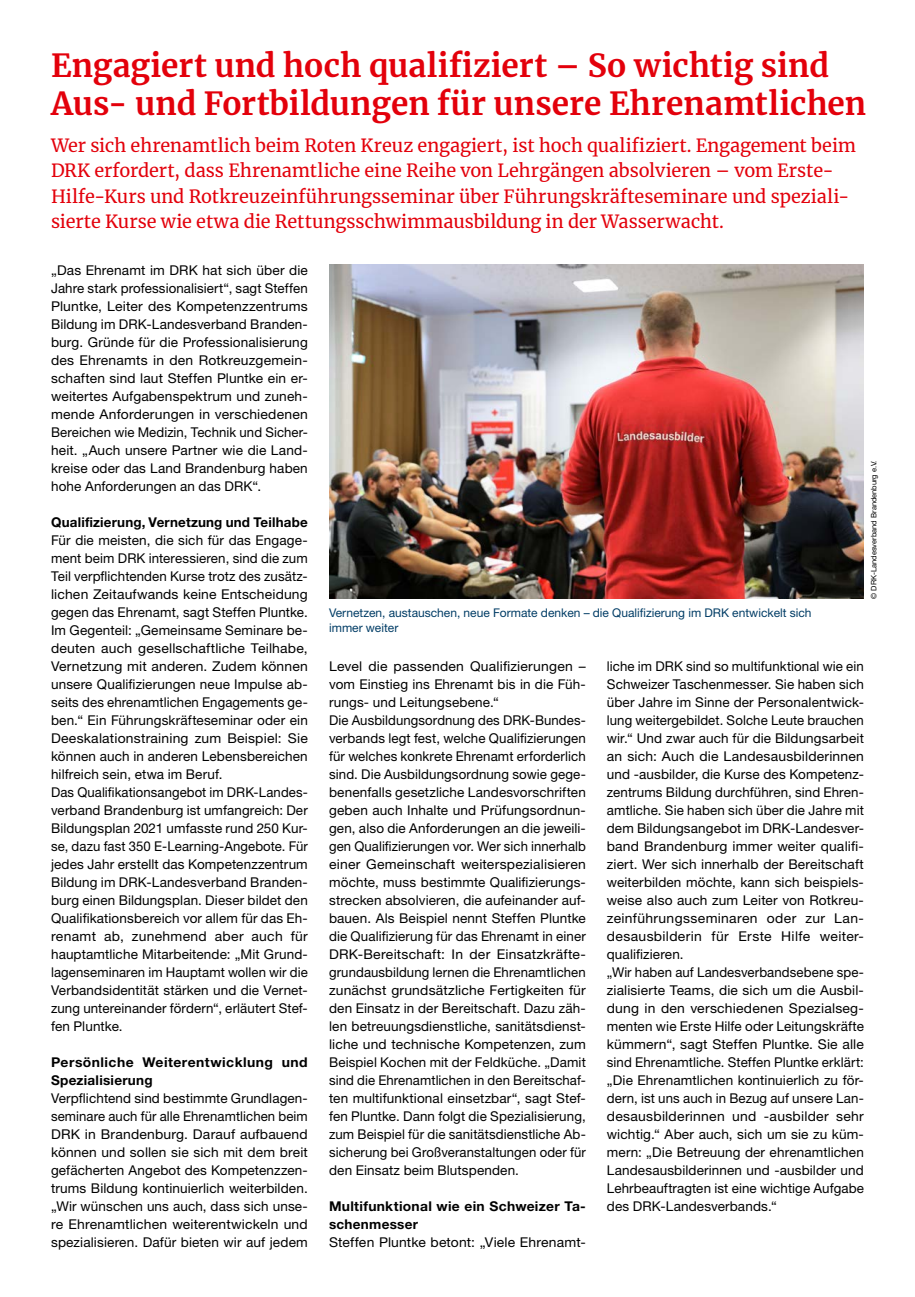
<style>
.page{position:relative;width:915px;height:1297px;background:#fff}
.page>*{position:absolute;margin:0;border:0;box-sizing:border-box;transform-origin:0 0}
.MGB_Headline_23{font:700 31.5px/37.8px "Merriweather";color:#e3000b}
.MGB_Subline{font:18px/25.5px "Merriweather";letter-spacing:-.005em;color:#e3000b}
.MGB_Copy{font:13.5px/18px "Helvetica Neue LT Pro";letter-spacing:.01em;color:#000;text-align:justify}
.MGB_Copy_bold{font:700 13.5px/18px "Helvetica Neue LT Pro";letter-spacing:.02em;color:#000}
.MGB_BU{font:12px/15px "Helvetica Neue LT Pro";color:#003c65}
.MGB_Fotocredits{font:7.5px "Helvetica Neue LT Pro";color:#000}
</style>
<div class="page">
<img style="left:329px;top:265px;width:534px;height:334px">
<p class="MGB_Headline_23" style="left:51px;top:46px;width:816px">Engagiert und hoch qualifiziert – So wichtig sind<br>Aus- und Fortbildungen für unsere Ehrenamtlichen</p>
<p class="MGB_Subline" style="left:51px;top:132px;width:806px">Wer sich ehrenamtlich beim Roten Kreuz engagiert, ist hoch qualifiziert. Engagement beim DRK erfordert, dass Ehrenamtliche eine Reihe von Lehrgängen absolvieren – vom Erste-Hilfe-Kurs und Rotkreuzeinführungsseminar über Führungskräfteseminare und speziali&shy;sierte Kurse wie etwa die Rettungsschwimmausbildung in der Wasserwacht.</p>
<p class="MGB_Copy" style="left:51px;top:260px;width:258px">„Das Ehrenamt im DRK hat sich über die Jahre stark professionalisiert“, sagt Steffen Pluntke, Leiter des Kompetenzzentrums Bildung im DRK-Landesverband Branden&shy;burg. Gründe für die Professionalisierung des Ehrenamts in den Rotkreuzgemein&shy;schaften sind laut Steffen Pluntke ein er&shy;weitertes Aufgabenspektrum und zuneh&shy;mende Anforderungen in verschiedenen Bereichen wie Medizin, Technik und Sicher&shy;heit. „Auch unsere Partner wie die Land&shy;kreise oder das Land Brandenburg haben hohe Anforderungen an das DRK“.</p>
<p class="MGB_Copy_bold" style="left:51px;top:512px;width:258px">Qualifizierung, Vernetzung und Teilhabe</p>
<p class="MGB_Copy" style="left:51px;top:530px;width:258px">Für die meisten, die sich für das Engage&shy;ment beim DRK interessieren, sind die zum Teil verpflichtenden Kurse trotz des zusätz&shy;lichen Zeitaufwands keine Entscheidung gegen das Ehrenamt, sagt Steffen Pluntke.<br>Im Gegenteil: „Gemeinsame Seminare be&shy;deuten auch gesellschaftliche Teilhabe, Vernetzung mit anderen. Zudem können unsere Qualifizierungen neue Impulse ab&shy;seits des ehrenamtlichen Engagements ge&shy;ben.“ Ein Führungskräfteseminar oder ein Deeskalationstraining zum Beispiel: Sie können auch in anderen Lebensbereichen hilfreich sein, etwa im Beruf.</p>
<p class="MGB_Copy" style="left:51px;top:782px;width:258px">Das Qualifikationsangebot im DRK-Landes&shy;verband Brandenburg ist umfangreich: Der Bildungsplan 2021 umfasste rund 250 Kur&shy;se, dazu fast 350 E-Learning-Angebote. Für jedes Jahr erstellt das Kompetenzzentrum Bildung im DRK-Landesverband Branden&shy;burg einen Bildungsplan. Dieser bildet den Qualifikationsbereich vor allem für das Eh&shy;renamt ab, zunehmend aber auch für hauptamtliche Mitarbeitende: „Mit Grund&shy;lagenseminaren im Hauptamt wollen wir die Verbandsidentität stärken und die Vernet&shy;zung untereinander fördern“, erläutert Stef&shy;fen Pluntke.</p>
<p class="MGB_Copy_bold" style="left:51px;top:1052px;width:258px">Persönliche Weiterentwicklung und<br>Spezialisierung</p>
<p class="MGB_Copy" style="left:51px;top:1088px;width:258px">Verpflichtend sind bestimmte Grundlagen&shy;seminare auch für alle Ehrenamtlichen beim DRK in Brandenburg. Darauf aufbauend können und sollen sie sich mit dem breit gefächerten Angebot des Kompetenzzen&shy;trums Bildung kontinuierlich weiterbilden. „Wir wünschen uns auch, dass sich unse&shy;re Ehrenamtlichen weiterentwickeln und spezialisieren. Dafür bieten wir auf jedem</p>
<p class="MGB_Fotocredits" style="left:868px;top:599px;width:140px;rotate:-90deg">© DRK-Landesverband Brandenburg e.V.</p>
<p class="MGB_BU" style="left:329px;top:604px;width:484px">Vernetzen, austauschen, neue Formate denken – die Qualifizierung im DRK entwickelt sich immer weiter</p>
<p class="MGB_Copy" style="left:329px;top:656px;width:258px">Level die passenden Qualifizierungen – vom Einstieg ins Ehrenamt bis in die Füh&shy;rungs- und Leitungsebene.“</p>
<p class="MGB_Copy" style="left:329px;top:710px;width:258px">Die Ausbildungsordnung des DRK-Bundes&shy;verbands legt fest, welche Qualifizierungen für welches konkrete Ehrenamt erforderlich sind. Die Ausbildungsordnung sowie gege&shy;benenfalls gesetzliche Landesvorschriften geben auch Inhalte und Prüfungsordnun&shy;gen, also die Anforderungen an die jeweili&shy;gen Qualifizierungen vor. Wer sich innerhalb einer Gemeinschaft weiterspezialisieren möchte, muss bestimmte Qualifizierungs&shy;strecken absolvieren, die aufeinander auf&shy;bauen. Als Beispiel nennt Steffen Pluntke die Qualifizierung für das Ehrenamt in einer DRK-Bereitschaft: In der Einsatzkräfte&shy;grundausbildung lernen die Ehrenamtlichen zunächst grundsätzliche Fertigkeiten für den Einsatz in der Bereitschaft. Dazu zäh&shy;len betreuungsdienstliche, sanitätsdienst&shy;liche und technische Kompetenzen, zum Beispiel Kochen mit der Feldküche. „Damit sind die Ehrenamtlichen in den Bereitschaf&shy;ten multifunktional einsetzbar“, sagt Stef&shy;fen Pluntke. Dann folgt die Spezialisierung, zum Beispiel für die sanitätsdienstliche Ab&shy;sicherung bei Großveranstaltungen oder für den Einsatz beim Blutspenden.</p>
<p class="MGB_Copy_bold" style="left:329px;top:1196px;width:257px">Multifunktional wie ein Schweizer Ta&shy;schenmesser</p>
<p class="MGB_Copy" style="left:329px;top:1232px;width:257px">Steffen Pluntke betont: „Viele Ehrenamt-</p>
<p class="MGB_Copy" style="left:606px;top:656px;width:258px">liche im DRK sind so multifunktional wie ein Schweizer Taschenmesser. Sie haben sich über Jahre im Sinne der Personalentwick&shy;lung weitergebildet. Solche Leute brauchen wir.“ Und zwar auch für die Bildungsarbeit an sich: Auch die Landesausbilderinnen und -ausbilder, die Kurse des Kompetenz&shy;zentrums Bildung durchführen, sind Ehren&shy;amtliche. Sie haben sich über die Jahre mit dem Bildungsangebot im DRK-Landesver&shy;band Brandenburg immer weiter qualifi&shy;ziert. Wer sich innerhalb der Bereitschaft weiterbilden möchte, kann sich beispiels&shy;weise also auch zum Leiter von Rotkreu&shy;zeinführungsseminaren oder zur Lan&shy;desausbilderin für Erste Hilfe weiter&shy;qualifizieren.</p>
<p class="MGB_Copy" style="left:606px;top:962px;width:258px">„Wir haben auf Landesverbandsebene spe&shy;zialisierte Teams, die sich um die Ausbil&shy;dung in den verschiedenen Spezialseg&shy;menten wie Erste Hilfe oder Leitungskräfte kümmern“, sagt Steffen Pluntke. Sie alle sind Ehrenamtliche. Steffen Pluntke erklärt: „Die Ehrenamtlichen kontinuierlich zu för&shy;dern, ist uns auch in Bezug auf unsere Lan&shy;desausbilderinnen und -ausbilder sehr wichtig.“ Aber auch, sich um sie zu küm&shy;mern: „Die Betreuung der ehrenamtlichen Landesausbilderinnen und -ausbilder und Lehrbeauftragten ist eine wichtige Aufgabe des DRK-Landesverbands.“</p>
</div>
